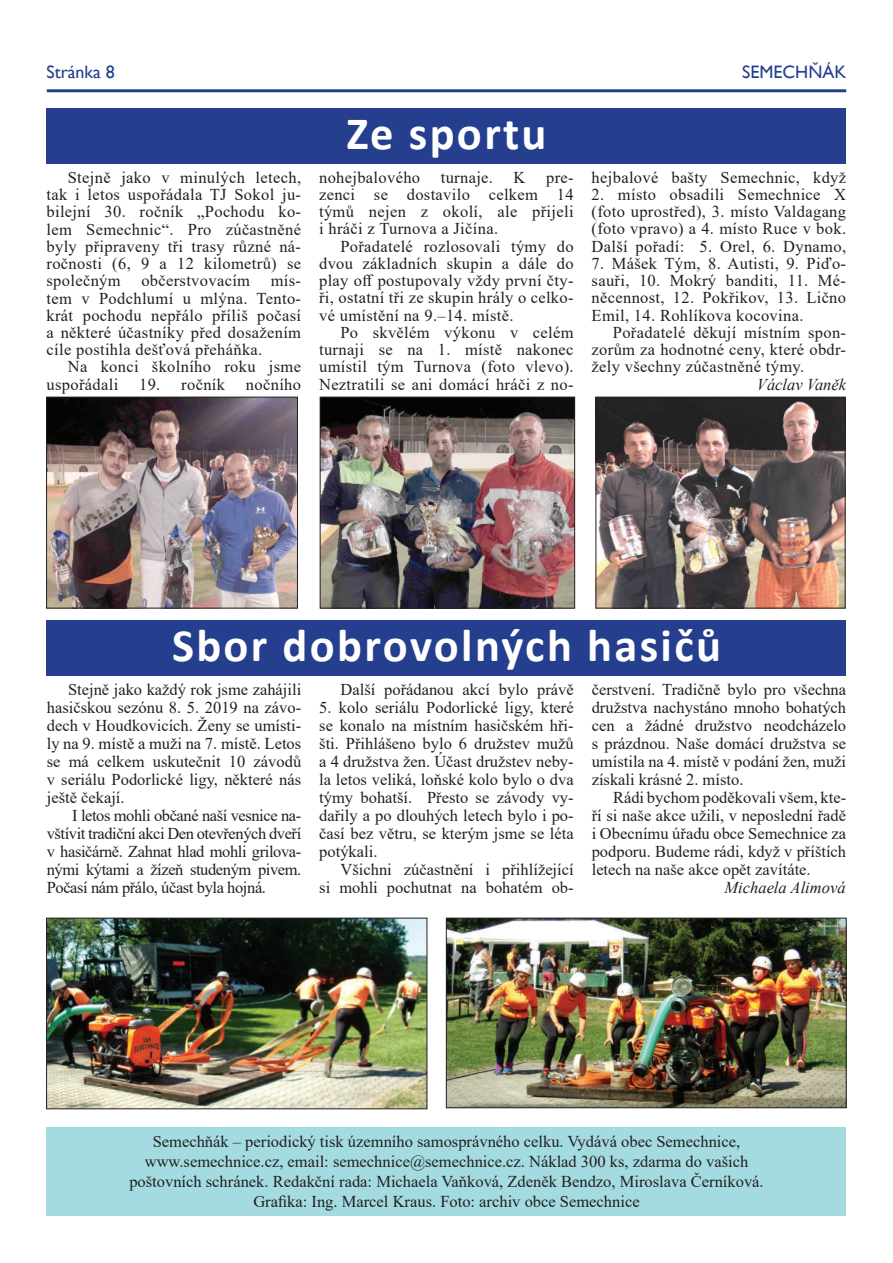
<style>
.page{position:relative;width:893px;height:1263px;background:#fff}
.page>*{position:absolute;margin:0;border:0;box-sizing:border-box;transform-origin:0 0}
.t1{font:700 46.5px "Calibri";letter-spacing:.05em;color:#fff}
.t2{font:18px "Gill Sans";color:#253f8e}
.t3{font:16.5px/18px "Times New Roman";color:#231f20;text-align:justify}
.t4{font:16.5px/17.2px "Times New Roman";letter-spacing:.02em;color:#231f20}
.t5{font:italic 16.5px "Times New Roman";color:#231f20}
</style>
<div class="page">
<hr style="left:47px;top:89px;width:799px;height:3px;background:#253f8e">
<div style="left:47px;top:620px;width:799px;height:56px;background:#253f8e"></div>
<div style="left:47px;top:108px;width:799px;height:55px;background:#253f8e"></div>
<div style="left:47px;top:1127px;width:799px;height:89px;background:#a3dbe0"></div>
<img style="left:48px;top:399px;width:248px;height:207px">
<div style="left:46px;top:397px;width:252px;height:211px;border:1px solid #231f20"></div>
<img style="left:322px;top:399px;width:251px;height:207px">
<div style="left:320px;top:397px;width:255px;height:211px;border:1px solid #231f20"></div>
<img style="left:598px;top:399px;width:245px;height:207px">
<div style="left:596px;top:397px;width:249px;height:211px;border:1px solid #231f20"></div>
<img style="left:48px;top:920px;width:377px;height:187px">
<div style="left:46px;top:918px;width:381px;height:191px;border:1px solid #231f20"></div>
<img style="left:448px;top:920px;width:397px;height:186px">
<div style="left:446px;top:918px;width:401px;height:190px;border:1px solid #231f20"></div>
<p class="t2" style="left:47px;top:61px;width:70px">STRÁNKA 8</p>
<p class="t2" style="left:742px;top:62px;width:106px">SEMECHŇÁK</p>
<p class="t3" style="left:47px;top:168px;width:256px;line-height:17.2px;text-indent:21px">Stejně jako v minulých letech, tak i letos uspořádala TJ Sokol ju&shy;bilejní 30. ročník „Pochodu ko&shy;lem Semechnic“. Pro zúčastněné byly připraveny tři trasy různé ná&shy;ročnosti (6, 9 a 12 kilometrů) se společným</p>
<p class="t4" style="left:141px;top:272px;width:110px">občerstvovacím</p>
<p class="t3" style="left:47px;top:272px;width:256px;line-height:17.2px;text-indent:224px">mís&shy;tem v Podchlumí u mlýna. Tento&shy;krát pochodu nepřálo příliš počasí a některé účastníky před dosažením cíle postihla dešťová přeháňka.</p>
<p class="t4" style="left:47px;top:358px;width:256px;text-indent:21px">Na konci školního roku jsme uspořádali</p>
<p class="t4" style="left:139px;top:375px;width:87px">19. ročník</p>
<p class="t4" style="left:246px;top:375px;width:57px">nočního</p>
<h1 class="t1" style="left:346px;top:100px;width:202px">Ze sportu</h1>
<p class="t3" style="left:319px;top:168px;width:256px;line-height:17.2px">nohejbalového turnaje. K pre&shy;zenci se dostavilo celkem 14 týmů nejen z okolí, ale přijeli i hráči z Turnova a Jičína.</p>
<p class="t3" style="left:319px;top:237px;width:256px;line-height:17.2px;text-indent:21px">Pořadatelé rozlosovali týmy do dvou základních skupin a dále do play off postupovaly vždy první čty&shy;ři, ostatní tři ze skupin hrály o celko&shy;vé umístění na 9.–14. místě.</p>
<p class="t3" style="left:319px;top:323px;width:256px;line-height:17.2px;text-indent:21px">Po skvělém výkonu v celém turnaji se na 1. místě nakonec umístil tým Turnova (foto vlevo).<br>Neztratili se ani domácí hráči z no-</p>
<p class="t4" style="left:592px;top:168px;width:256px">hejbalové bašty Semechnic, když</p>
<p class="t3" style="left:592px;top:185px;width:256px;line-height:17.2px">2. místo obsadili Semechnice X (foto uprostřed), 3. místo Valdagang (foto vpravo) a 4. místo Ruce v bok.<br>Další pořadí: 5. Orel, 6. Dynamo,</p>
<p class="t3" style="left:592px;top:254px;width:256px;line-height:17.2px">7. Mášek Tým, 8. Autisti, 9. Piďo&shy;sauři, 10. Mokrý banditi, 11. Mé&shy;něcennost, 12. Pokřikov, 13. Lično Emil, 14. Rohlíkova kocovina.</p>
<p class="t3" style="left:592px;top:323px;width:256px;line-height:17.2px;text-indent:21px">Pořadatelé děkují místním spon&shy;zorům za hodnotné ceny, které obdr&shy;žely všechny zúčastněné týmy.</p>
<p class="t5" style="left:757px;top:373px;width:91px">Václav Vaněk</p>
<h1 class="t1" style="left:172px;top:613px;width:551px">Sbor dobrovolných hasičů</h1>
<p class="t3" style="left:47px;top:680px;width:256px;text-indent:21px">Stejně jako každý rok jsme zahájili hasičskou sezónu 8. 5. 2019 na závo&shy;dech v Houdkovicích. Ženy se umísti&shy;ly na 9. místě a muži na 7. místě. Letos se má celkem uskutečnit 10 závodů v seriálu Podorlické ligy, některé nás ještě čekají.</p>
<p class="t3" style="left:47px;top:806px;width:256px;text-indent:25px">I letos mohli občané naší vesnice na&shy;vštívit tradiční akci Den otevřených dveří v hasičárně. Zahnat hlad mohli grilova&shy;nými kýtami a žízeň studeným pivem.<br>Počasí nám přálo, účast byla hojná.</p>
<p class="t3" style="left:340px;top:680px;width:235px">Další pořádanou akcí bylo právě</p>
<p class="t3" style="left:319px;top:698px;width:256px">5. kolo seriálu Podorlické ligy, které se konalo na místním hasičském hři&shy;šti. Přihlášeno bylo 6 družstev mužů a 4 družstva žen. Účast družstev neby&shy;la letos veliká, loňské kolo bylo o dva týmy bohatší. Přesto se závody vy&shy;dařily a po dlouhých letech bylo i po&shy;časí bez větru, se kterým jsme se léta potýkali.</p>
<p class="t3" style="left:319px;top:860px;width:256px;text-align:right">Všichni zúčastnění i přihlížející<br>si mohli pochutnat na bohatém ob-</p>
<p class="t3" style="left:592px;top:680px;width:256px">čerstvení. Tradičně bylo pro všechna družstva nachystáno mnoho bohatých cen a žádné družstvo neodcházelo s prázdnou. Naše domácí družstva se umístila na 4. místě v podání žen, muži získali krásné 2. místo.</p>
<p class="t3" style="left:592px;top:788px;width:256px;text-indent:21px">Rádi bychom poděkovali všem, kte&shy;ří si naše akce užili, v neposlední řadě i Obecnímu úřadu obce Semechnice za podporu. Budeme rádi, když v příštích letech na naše akce opět zavítáte.</p>
<p class="t5" style="left:724px;top:876px;width:123px">Michaela Alimová</p>
<p class="t3" style="left:129px;top:1131px;width:636px;line-height:19.8px;text-align:center">Semechňák – periodický tisk územního samosprávného celku. Vydává obec Semechnice, www.semechnice.cz, email: semechnice@semechnice.cz. Náklad 300 ks, zdarma do vašich poštovních schránek. Redakční rada: Michaela Vaňková, Zdeněk Bendzo, Miroslava Černíková.<br>Grafika: Ing. Marcel Kraus. Foto: archiv obce Semechnice</p>
</div>
